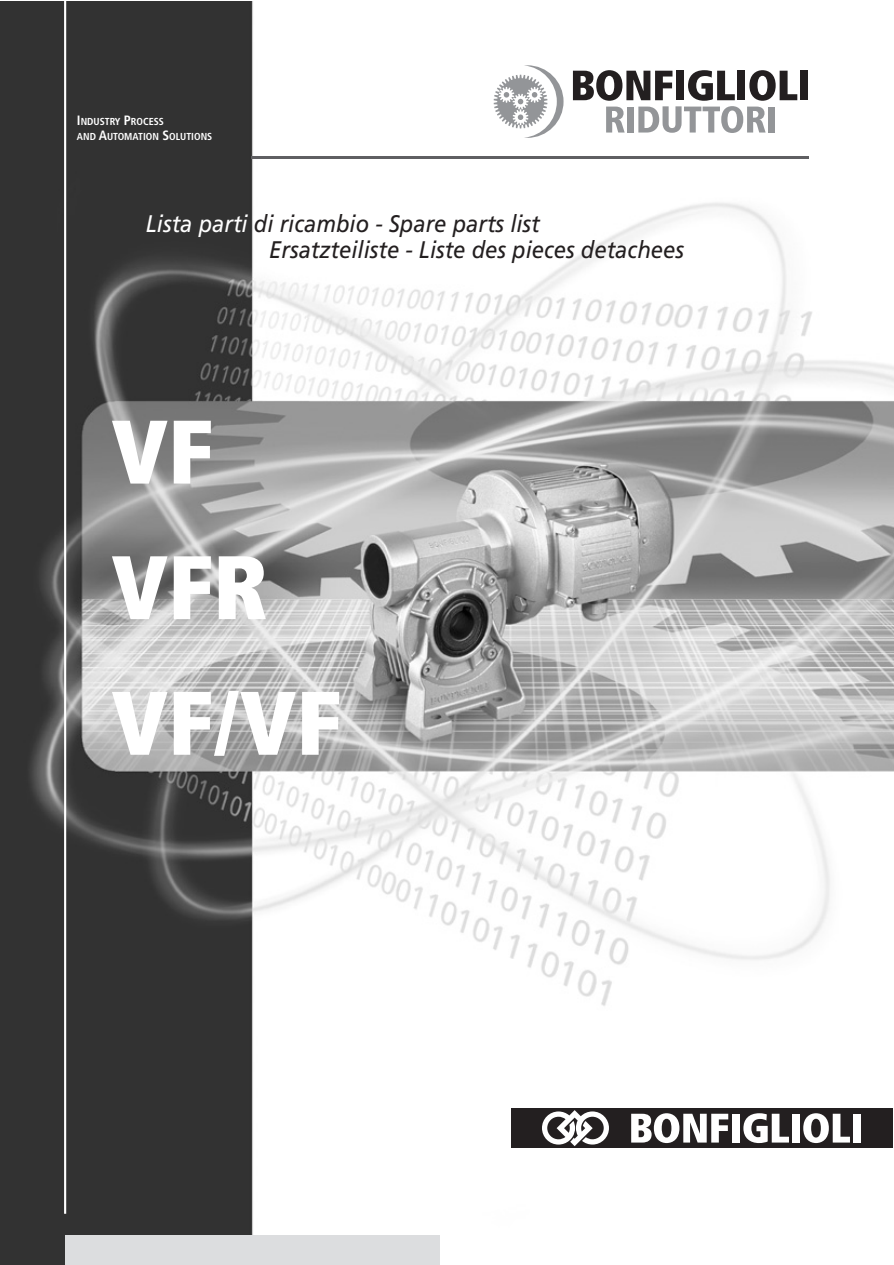
<style>
.page{position:relative;width:894px;height:1265px;background:#fff}
.page>*{position:absolute;margin:0;border:0;box-sizing:border-box;transform-origin:0 0}
.t1{font:900 condensed 90px/135.6px "Frutiger";color:#fff}
.t2{font:italic 24px/26.4px "Frutiger";color:#231f20;scale:.92 1}
.t3{font:700 condensed 10.2px/15px "Frutiger";color:#fff}
.s1{font-size:13.5px}
.s2{color:#fff}
</style>
<div class="page">
<img style="left:0;top:2px;width:893px;height:1262px">
<hr style="left:64px;top:2px;width:2px;height:1211px;background:#fff">
<div style="left:65px;top:1235px;width:374px;height:29px;background:#dcdddf"></div>
<div style="left:512px;top:1108px;width:381px;height:40px;background:#231f20"></div>
<svg style="left:803px;top:1113px;width:47px;height:30px"></svg>
<div style="left:732px;top:1113px;width:8px;height:29px;background:#fff"></div>
<div style="left:792px;top:1113px;width:7px;height:29px;background:#fff"></div>
<div style="left:853px;top:1113px;width:7px;height:29px;background:#fff"></div>
<svg style="left:743px;top:1113px;width:46px;height:30px"></svg>
<svg style="left:631px;top:1113px;width:97px;height:30px"></svg>
<svg style="left:542px;top:1110px;width:67px;height:36px"></svg>
<hr style="left:251px;top:157px;width:557px;height:2px;background:#5f5f62">
<svg style="left:494px;top:65px;width:70px;height:73px"></svg>
<div style="left:800px;top:71px;width:8px;height:29px;background:#231f20"></div>
<svg style="left:573px;top:70px;width:224px;height:63px"></svg>
<p class="t3" style="left:77px;top:115px;width:137px"><span class="s1">I</span>NDUSTRY <span class="s1">P</span>ROCESS<br>AND <span class="s1">A</span>UTOMATION <span class="s1">S</span>OLUTIONS</p>
<p class="t2" style="left:269px;top:212px;width:452px;text-indent:-123px"><span class="s2">Lista parti</span> di ricambio - Spare parts list<br>Ersatzteiliste - Liste des pieces detachees</p>
<h1 class="t1" style="left:111px;top:392px;width:232px">VF<br>VFR<br>VF/VF</h1>
</div>
